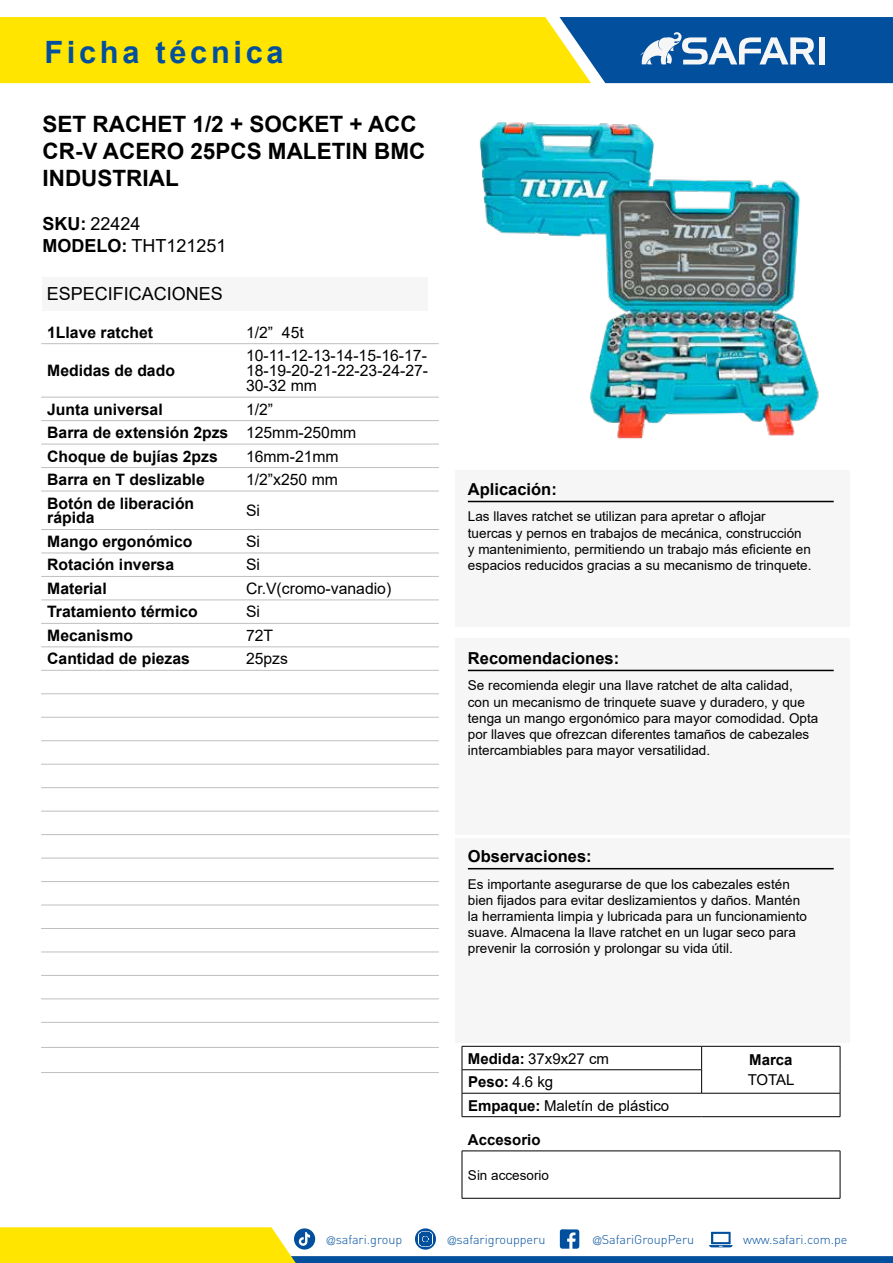
<style>
.page{position:relative;width:893px;height:1263px;background:#fff}
.page>*{position:absolute;margin:0;border:0;box-sizing:border-box;transform-origin:0 0}
.t1{font:700 30.75px "Arial";letter-spacing:.12em;color:#02509d}
.t2{font:700 22.5px/27px "Arial";color:#000}
.t3{font:18px/21.9px "Arial";color:#000}
.t4{font:700 16.5px "Arial";color:#000}
.t5{font:700 15.75px/23.4px "Arial";color:#000}
.t6{font:15.75px/15px "Arial";color:#000;text-align:justify}
.t7{font:15px "Arial";color:#000}
.t8{font:700 15px "Arial";color:#000}
.t9{font:13.5px/16.2px "Arial";color:#000}
.t10{font:300 12.6px "DIN";color:#02509d}
.s1{font-weight:700}
.s2{font-weight:400}
.s3{font-family:"Helvetica LT Std";font-stretch:condensed;font-size:11.25px}
</style>
<div class="page">
<svg style="left:0;top:1227px;width:893px;height:36px"></svg>
<svg style="left:0;top:17px;width:893px;height:66px;background:#b1b83e"></svg>
<div style="left:819px;top:37px;width:6px;height:27px;background:#f6f6f6"></div>
<div style="left:455px;top:470px;width:395px;height:157px;background:#f6f6f6"></div>
<hr style="left:468px;top:501px;width:366px;height:1px;background:#000">
<div style="left:455px;top:638px;width:395px;height:196px;background:#f6f6f6"></div>
<hr style="left:468px;top:670px;width:366px;height:1px;background:#000">
<div style="left:455px;top:838px;width:395px;height:204px;background:#f6f6f6"></div>
<hr style="left:468px;top:868px;width:366px;height:1px;background:#000">
<hr style="left:462px;top:1151px;width:378px;height:1px;background:#000">
<hr style="left:462px;top:1151px;width:1px;height:47px;background:#000">
<hr style="left:840px;top:1151px;width:1px;height:47px;background:#000">
<hr style="left:462px;top:1198px;width:378px;height:1px;background:#000">
<hr style="left:41px;top:343px;width:199px;height:1px;background:#bfbfbf">
<hr style="left:240px;top:343px;width:199px;height:1px;background:#bfbfbf">
<hr style="left:41px;top:1072px;width:199px;height:1px;background:#bfbfbf">
<hr style="left:240px;top:1072px;width:199px;height:1px;background:#bfbfbf">
<hr style="left:41px;top:397px;width:199px;height:1px;background:#bfbfbf">
<hr style="left:240px;top:397px;width:199px;height:1px;background:#bfbfbf">
<hr style="left:41px;top:420px;width:199px;height:1px;background:#bfbfbf">
<hr style="left:240px;top:420px;width:199px;height:1px;background:#bfbfbf">
<hr style="left:41px;top:444px;width:199px;height:1px;background:#bfbfbf">
<hr style="left:240px;top:444px;width:199px;height:1px;background:#bfbfbf">
<hr style="left:41px;top:467px;width:199px;height:1px;background:#bfbfbf">
<hr style="left:240px;top:467px;width:199px;height:1px;background:#bfbfbf">
<hr style="left:41px;top:491px;width:199px;height:1px;background:#bfbfbf">
<hr style="left:240px;top:491px;width:199px;height:1px;background:#bfbfbf">
<hr style="left:41px;top:529px;width:199px;height:1px;background:#bfbfbf">
<hr style="left:240px;top:529px;width:199px;height:1px;background:#bfbfbf">
<hr style="left:41px;top:553px;width:199px;height:1px;background:#bfbfbf">
<hr style="left:240px;top:553px;width:199px;height:1px;background:#bfbfbf">
<hr style="left:41px;top:576px;width:199px;height:1px;background:#bfbfbf">
<hr style="left:240px;top:576px;width:199px;height:1px;background:#bfbfbf">
<hr style="left:41px;top:600px;width:199px;height:1px;background:#bfbfbf">
<hr style="left:240px;top:600px;width:199px;height:1px;background:#bfbfbf">
<hr style="left:41px;top:623px;width:199px;height:1px;background:#bfbfbf">
<hr style="left:240px;top:623px;width:199px;height:1px;background:#bfbfbf">
<hr style="left:41px;top:647px;width:199px;height:1px;background:#bfbfbf">
<hr style="left:240px;top:647px;width:199px;height:1px;background:#bfbfbf">
<hr style="left:41px;top:670px;width:199px;height:1px;background:#bfbfbf">
<hr style="left:240px;top:670px;width:199px;height:1px;background:#bfbfbf">
<hr style="left:41px;top:693px;width:199px;height:1px;background:#bfbfbf">
<hr style="left:240px;top:693px;width:199px;height:1px;background:#bfbfbf">
<hr style="left:41px;top:717px;width:199px;height:1px;background:#bfbfbf">
<hr style="left:240px;top:717px;width:199px;height:1px;background:#bfbfbf">
<hr style="left:41px;top:740px;width:199px;height:1px;background:#bfbfbf">
<hr style="left:240px;top:740px;width:199px;height:1px;background:#bfbfbf">
<hr style="left:41px;top:764px;width:199px;height:1px;background:#bfbfbf">
<hr style="left:240px;top:764px;width:199px;height:1px;background:#bfbfbf">
<hr style="left:41px;top:787px;width:199px;height:1px;background:#bfbfbf">
<hr style="left:240px;top:787px;width:199px;height:1px;background:#bfbfbf">
<hr style="left:41px;top:811px;width:199px;height:1px;background:#bfbfbf">
<hr style="left:240px;top:811px;width:199px;height:1px;background:#bfbfbf">
<hr style="left:41px;top:834px;width:199px;height:1px;background:#bfbfbf">
<hr style="left:240px;top:834px;width:199px;height:1px;background:#bfbfbf">
<hr style="left:41px;top:858px;width:199px;height:1px;background:#bfbfbf">
<hr style="left:240px;top:858px;width:199px;height:1px;background:#bfbfbf">
<hr style="left:41px;top:881px;width:199px;height:1px;background:#bfbfbf">
<hr style="left:240px;top:881px;width:199px;height:1px;background:#bfbfbf">
<hr style="left:41px;top:905px;width:199px;height:1px;background:#bfbfbf">
<hr style="left:240px;top:905px;width:199px;height:1px;background:#bfbfbf">
<hr style="left:41px;top:928px;width:199px;height:1px;background:#bfbfbf">
<hr style="left:240px;top:928px;width:199px;height:1px;background:#bfbfbf">
<hr style="left:41px;top:952px;width:199px;height:1px;background:#bfbfbf">
<hr style="left:240px;top:952px;width:199px;height:1px;background:#bfbfbf">
<hr style="left:41px;top:975px;width:199px;height:1px;background:#bfbfbf">
<hr style="left:240px;top:975px;width:199px;height:1px;background:#bfbfbf">
<hr style="left:41px;top:999px;width:199px;height:1px;background:#bfbfbf">
<hr style="left:240px;top:999px;width:199px;height:1px;background:#bfbfbf">
<hr style="left:41px;top:1022px;width:199px;height:1px;background:#bfbfbf">
<hr style="left:240px;top:1022px;width:199px;height:1px;background:#bfbfbf">
<hr style="left:41px;top:1047px;width:199px;height:1px;background:#bfbfbf">
<hr style="left:240px;top:1047px;width:199px;height:1px;background:#bfbfbf">
<img style="left:480px;top:122px;width:339px;height:317px">
<div style="left:43px;top:277px;width:385px;height:33px;background:#f6f6f6"></div>
<hr style="left:462px;top:1069px;width:239px;height:1px;background:#000">
<hr style="left:462px;top:1093px;width:240px;height:1px;background:#000">
<hr style="left:702px;top:1093px;width:138px;height:1px;background:#000">
<hr style="left:462px;top:1046px;width:240px;height:1px;background:#000">
<hr style="left:702px;top:1046px;width:138px;height:1px;background:#000">
<svg style="left:701px;top:1046px;width:1px;height:47px"></svg>
<svg style="left:462px;top:1046px;width:1px;height:70px"></svg>
<svg style="left:840px;top:1046px;width:1px;height:70px"></svg>
<hr style="left:462px;top:1116px;width:240px;height:1px;background:#000">
<hr style="left:702px;top:1116px;width:138px;height:1px;background:#000">
<h1 class="t1" style="left:44px;top:34px;width:241px">Ficha técnica</h1>
<h2 class="t2" style="left:43px;top:112px;width:384px">SET RACHET 1/2 + SOCKET + ACC<br>CR-V ACERO 25PCS MALETIN BMC<br>INDUSTRIAL</h2>
<h3 class="t3" style="left:43px;top:213px;width:185px"><span class="s1">SKU:</span> 22424<br><span class="s1">MODELO:</span> THT121251</h3>
<h3 class="t3" style="left:47px;top:282px;width:178px">ESPECIFICACIONES</h3>
<p class="t5" style="left:47px;top:322px;width:107px">1Llave ratchet</p>
<p class="t6" style="left:246px;top:326px;width:59px">1/2” 45t</p>
<p class="t5" style="left:47px;top:360px;width:129px">Medidas de dado</p>
<p class="t6" style="left:246px;top:349px;width:184px">10-11-12-13-14-15-16-17- 18-19-20-21-22-23-24-27- 30-32 mm</p>
<p class="t5" style="left:47px;top:399px;width:311px;text-indent:199px"><span class="s2">1/2”<br></span>Barra de extensión 2pzs <span class="s2">125mm-250mm<br></span>Choque de bujías 2pzs</p>
<p class="t5" style="left:47px;top:399px;width:117px">Junta universal</p>
<p class="t6" style="left:246px;top:448px;width:94px">16mm-21mm</p>
<p class="t5" style="left:47px;top:469px;width:159px">Barra en T deslizable</p>
<p class="t6" style="left:246px;top:472px;width:93px">1/2”x250 mm</p>
<p class="t5" style="left:47px;top:497px;width:149px;line-height:15px">Botón de liberación rápida</p>
<p class="t6" style="left:246px;top:504px;width:16px">Si</p>
<p class="t5" style="left:47px;top:531px;width:147px">Mango ergonómico</p>
<p class="t6" style="left:246px;top:535px;width:16px">Si</p>
<p class="t5" style="left:47px;top:555px;width:128px">Rotación inversa</p>
<p class="t6" style="left:246px;top:559px;width:16px">Si</p>
<p class="t5" style="left:47px;top:578px;width:61px">Material</p>
<p class="t6" style="left:246px;top:581px;width:147px">Cr.V(cromo-vanadio)</p>
<p class="t5" style="left:47px;top:602px;width:152px">Tratamiento térmico</p>
<p class="t6" style="left:246px;top:606px;width:16px">Si</p>
<p class="t5" style="left:47px;top:625px;width:87px">Mecanismo</p>
<p class="t6" style="left:246px;top:629px;width:29px">72T</p>
<p class="t5" style="left:47px;top:648px;width:144px">Cantidad de piezas</p>
<p class="t6" style="left:246px;top:653px;width:44px">25pzs</p>
<p class="t4" style="left:468px;top:483px;width:90px">Aplicación:</p>
<p class="t9" style="left:468px;top:508px;width:345px">Las llaves ratchet se utilizan para apretar o aflojar tuercas y pernos en trabajos de mecánica, construcción y mantenimiento, permitiendo un trabajo más eficiente en espacios reducidos gracias a su mecanismo de trinquete.</p>
<p class="t4" style="left:468px;top:652px;width:153px">Recomendaciones:</p>
<p class="t9" style="left:468px;top:677px;width:352px">Se recomienda elegir una llave ratchet de alta calidad,<br>con un mecanismo de trinquete suave y duradero, y que tenga un mango ergonómico para mayor comodidad. Opta por llaves que ofrezcan diferentes tamaños de cabezales intercambiables para mayor versatilidad.</p>
<p class="t4" style="left:468px;top:850px;width:125px">Observaciones:</p>
<p class="t9" style="left:468px;top:876px;width:341px">Es importante asegurarse de que los cabezales estén bien fijados para evitar deslizamientos y daños. Mantén la herramienta limpia y lubricada para un funcionamiento suave. Almacena la llave ratchet en un lugar seco para prevenir la corrosión y prolongar su vida útil.</p>
<p class="t7" style="left:468px;top:1048px;width:143px"><span class="s1">Medida:</span> 37x9x27 cm</p>
<p class="t8" style="left:749px;top:1054px;width:45px">Marca</p>
<p class="t8" style="left:468px;top:1076px;width:87px">Peso: <span class="s2">4.6 kg</span></p>
<p class="t7" style="left:748px;top:1069px;width:48px">TOTAL</p>
<p class="t7" style="left:468px;top:1095px;width:203px"><span class="s1">Empaque:</span> Maletín de plástico</p>
<p class="t8" style="left:468px;top:1134px;width:74px">Accesorio</p>
<p class="t9" style="left:468px;top:1168px;width:83px">Sin accesorio</p>
<p class="t10" style="left:327px;top:1234px;width:77px"><span class="s3">@</span>safari.group</p>
<p class="t10" style="left:448px;top:1234px;width:99px"><span class="s3">@</span>safarigroupperu</p>
<p class="t10" style="left:593px;top:1234px;width:103px"><span class="s3">@</span>SafariGroupPeru</p>
<p class="t10" style="left:743px;top:1234px;width:106px">www.safari.com.pe</p>
</div>
